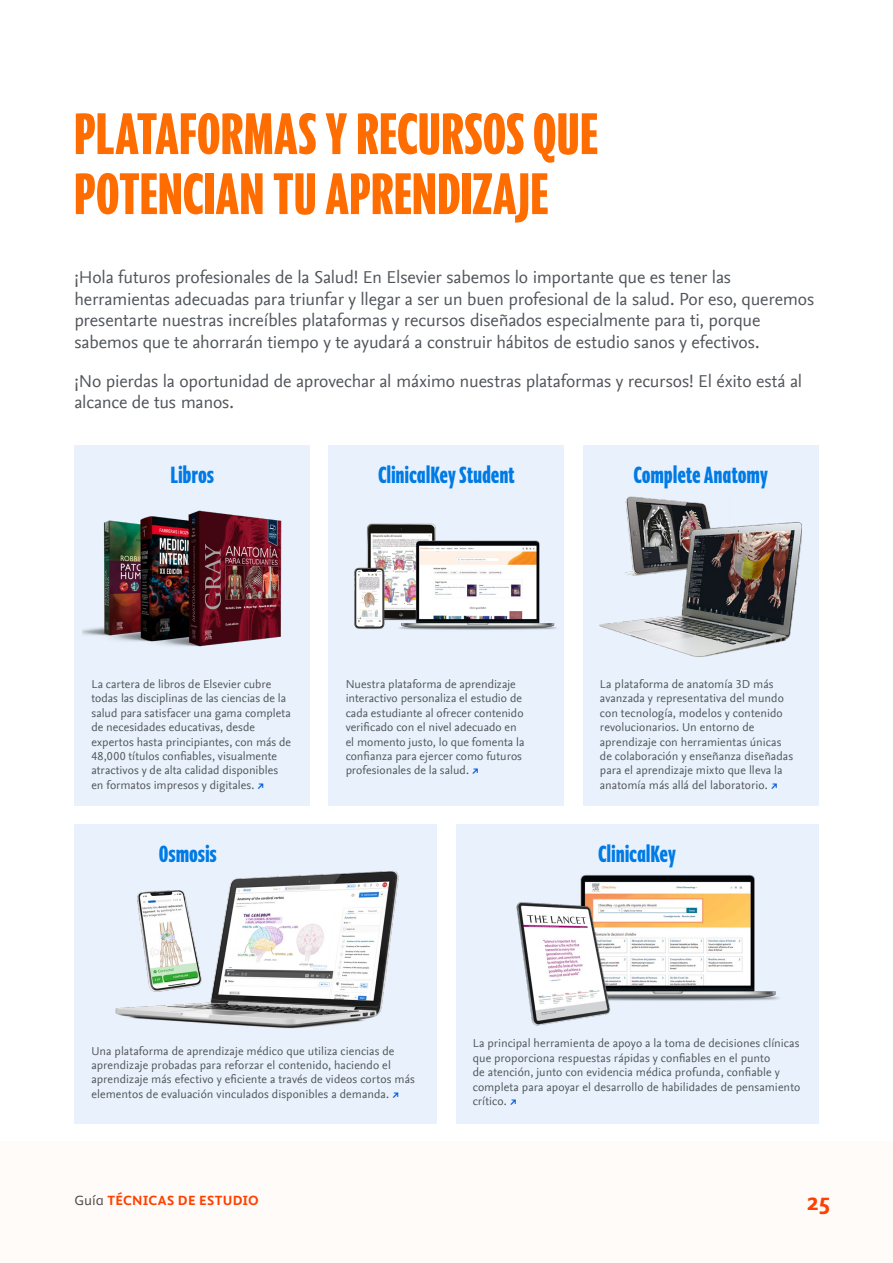
<style>
.page{position:relative;width:893px;height:1263px;background:#fff}
.page>*{position:absolute;margin:0;border:0;box-sizing:border-box;transform-origin:0 0}
.t1{font:700 condensed 67.5px/60px "Elsevier Display";letter-spacing:.015em;color:#ff6c00}
.t2{font:700 condensed 27px "Elsevier Display";letter-spacing:.02em;color:#007ae4}
.t3{font:700 27px "Elsevier Sans";color:#ff4000}
.t4{font:18px/21.6px "Nexus Sans Offc Pro";letter-spacing:-.01em;color:#51555a}
.t5{font:700 15px "Elsevier Sans";letter-spacing:.025em;color:#ff4000}
.t6{font:12px/14.4px "Nexus Sans Offc Pro";letter-spacing:.005em;color:#51555a}
.s1{font-weight:700;color:#0055db}
.s2{font-weight:400;color:#4c4c4c}
</style>
<div class="page">
<div style="left:0;top:1141px;width:893px;height:122px;background:#fffbf8"></div>
<div style="left:74px;top:445px;width:236px;height:361px;background:#e9f2fc"></div>
<div style="left:329px;top:445px;width:235px;height:361px;background:#e9f2fc"></div>
<div style="left:583px;top:445px;width:236px;height:361px;background:#e9f2fc"></div>
<div style="left:74px;top:824px;width:363px;height:300px;background:#e9f2fc"></div>
<div style="left:456px;top:824px;width:363px;height:300px;background:#e9f2fc"></div>
<img style="left:115px;top:871px;width:284px;height:158px">
<img style="left:85px;top:520px;width:47px;height:121px">
<img style="left:132px;top:510px;width:150px;height:137px">
<img style="left:354px;top:523px;width:203px;height:107px">
<img style="left:600px;top:497px;width:201px;height:159px">
<img style="left:130px;top:884px;width:77px;height:113px">
<img style="left:580px;top:875px;width:199px;height:126px">
<img style="left:516px;top:894px;width:101px;height:132px">
<h1 class="t1" style="left:74px;top:104px;width:525px">PLATAFORMAS Y RECURSOS QUE<br>POTENCIAN TU APRENDIZAJE</h1>
<p class="t4" style="left:74px;top:265px;width:741px">¡Hola futuros profesionales de la Salud! En Elsevier sabemos lo importante que es tener las herramientas adecuadas para triunfar y llegar a ser un buen profesional de la salud. Por eso, queremos presentarte nuestras increíbles plataformas y recursos diseñados especialmente para ti, porque sabemos que te ahorrarán tiempo y te ayudará a construir hábitos de estudio sanos y efectivos.</p>
<h3 class="t4" style="left:74px;top:369px;width:729px">¡No pierdas la oportunidad de aprovechar al máximo nuestras plataformas y recursos! El éxito está al alcance de tus manos.</h3>
<h2 class="t2" style="left:171px;top:461px;width:45px">Libros</h2>
<h2 class="t2" style="left:378px;top:461px;width:138px">ClinicalKey Student</h2>
<h2 class="t2" style="left:634px;top:461px;width:136px">Complete Anatomy</h2>
<p class="t6" style="left:91px;top:676px;width:201px">La cartera de libros de Elsevier cubre todas las disciplinas de las ciencias de la salud para satisfacer una gama completa de necesidades educativas, desde expertos hasta principiantes, con más de 48,000 títulos confiables, visualmente atractivos y de alta calidad disponibles en formatos impresos y digitales. <span class="s1">↗</span></p>
<p class="t6" style="left:346px;top:676px;width:180px">Nuestra plataforma de aprendizaje interactivo personaliza el estudio de cada estudiante al ofrecer contenido verificado con el nivel adecuado en el momento justo, lo que fomenta la confianza para ejercer como futuros profesionales de la salud. <span class="s1">↗</span></p>
<p class="t6" style="left:600px;top:676px;width:195px">La plataforma de anatomía 3D más avanzada y representativa del mundo con tecnología, modelos y contenido revolucionarios. Un entorno de aprendizaje con herramientas únicas de colaboración y enseñanza diseñadas para el aprendizaje mixto que lleva la anatomía más allá del laboratorio. <span class="s1">↗</span></p>
<h2 class="t2" style="left:159px;top:840px;width:59px">Osmosis</h2>
<h2 class="t2" style="left:598px;top:840px;width:79px">ClinicalKey</h2>
<p class="t6" style="left:91px;top:1043px;width:325px">Una plataforma de aprendizaje médico que utiliza ciencias de aprendizaje probadas para reforzar el contenido, haciendo el aprendizaje más efectivo y eficiente a través de videos cortos más elementos de evaluación vinculados disponibles a demanda. <span class="s1">↗</span></p>
<p class="t6" style="left:473px;top:1036px;width:329px">La principal herramienta de apoyo a la toma de decisiones clínicas que proporciona respuestas rápidas y confiables en el punto<br>de atención, junto con evidencia médica profunda, confiable y completa para apoyar el desarrollo de habilidades de pensamiento crítico. <span class="s1">↗</span></p>
<p class="t5" style="left:74px;top:1192px;width:186px"><span class="s2">Guía</span> TÉCNICAS DE ESTUDIO</p>
<h2 class="t3" style="left:807px;top:1186px;width:25px">25</h2>
</div>
